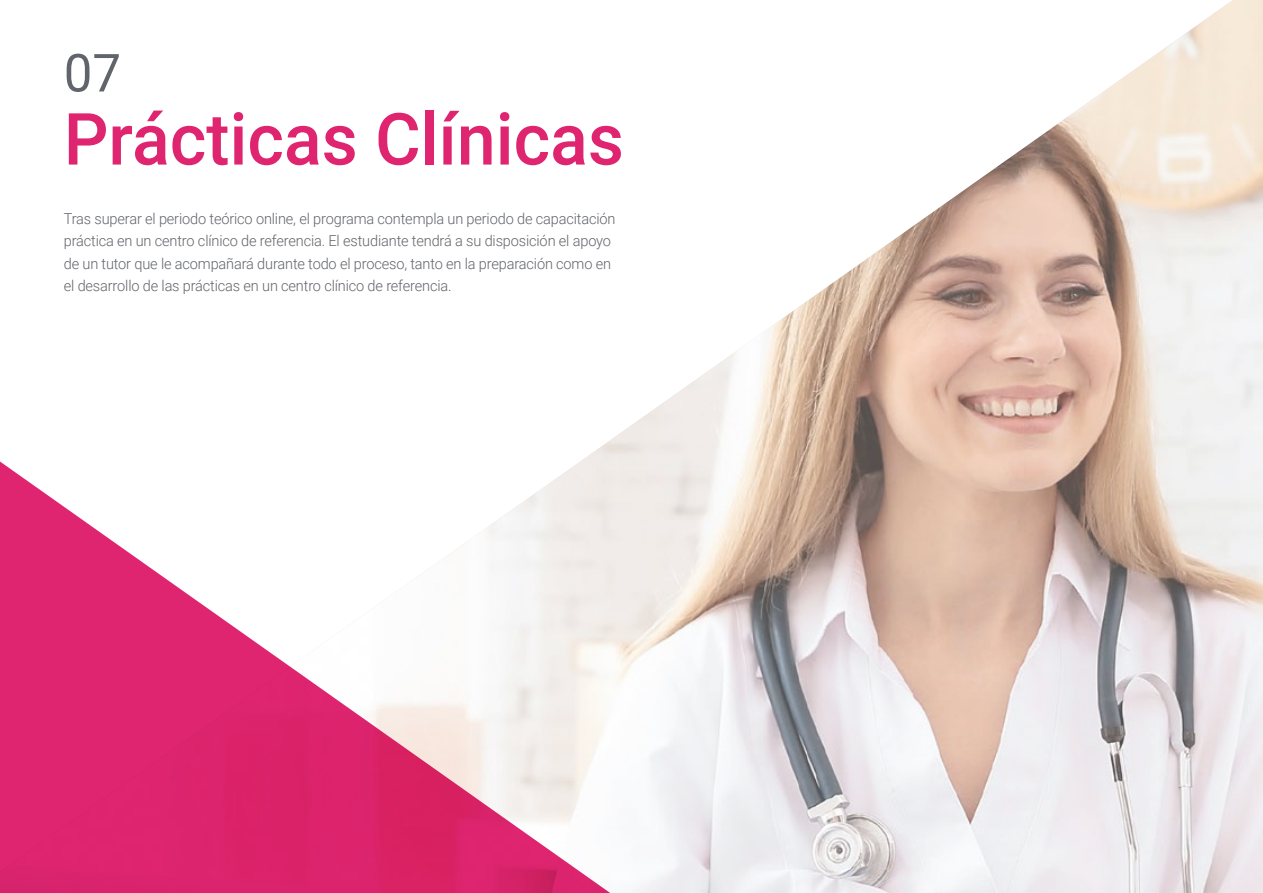
<style>
.page{position:relative;width:1263px;height:893px;background:#fff}
.page>*{position:absolute;margin:0;border:0;box-sizing:border-box;transform-origin:0 0}
.t1{font:500 72px "Roboto";color:#df2570}
.t2{font:52.5px "Roboto";color:#61646a}
.t3{font:300 15px/22.5px "Roboto";letter-spacing:-.01em;color:#61646a}
</style>
<div class="page">
<img style="left:602px;top:0;width:661px;height:893px">
<svg style="left:0;top:446px;width:640px;height:447px"></svg>
<h2 class="t2" style="left:64px;top:36px;width:59px">07</h2>
<h1 class="t1" style="left:64px;top:89px;width:562px">Prácticas Clínicas</h1>
<p class="t3" style="left:64px;top:207px;width:553px">Tras superar el periodo teórico online, el programa contempla un periodo de capacitación práctica en un centro clínico de referencia. El estudiante tendrá a su disposición el apoyo de un tutor que le acompañará durante todo el proceso, tanto en la preparación como en el desarrollo de las prácticas en un centro clínico de referencia.</p>
</div>
